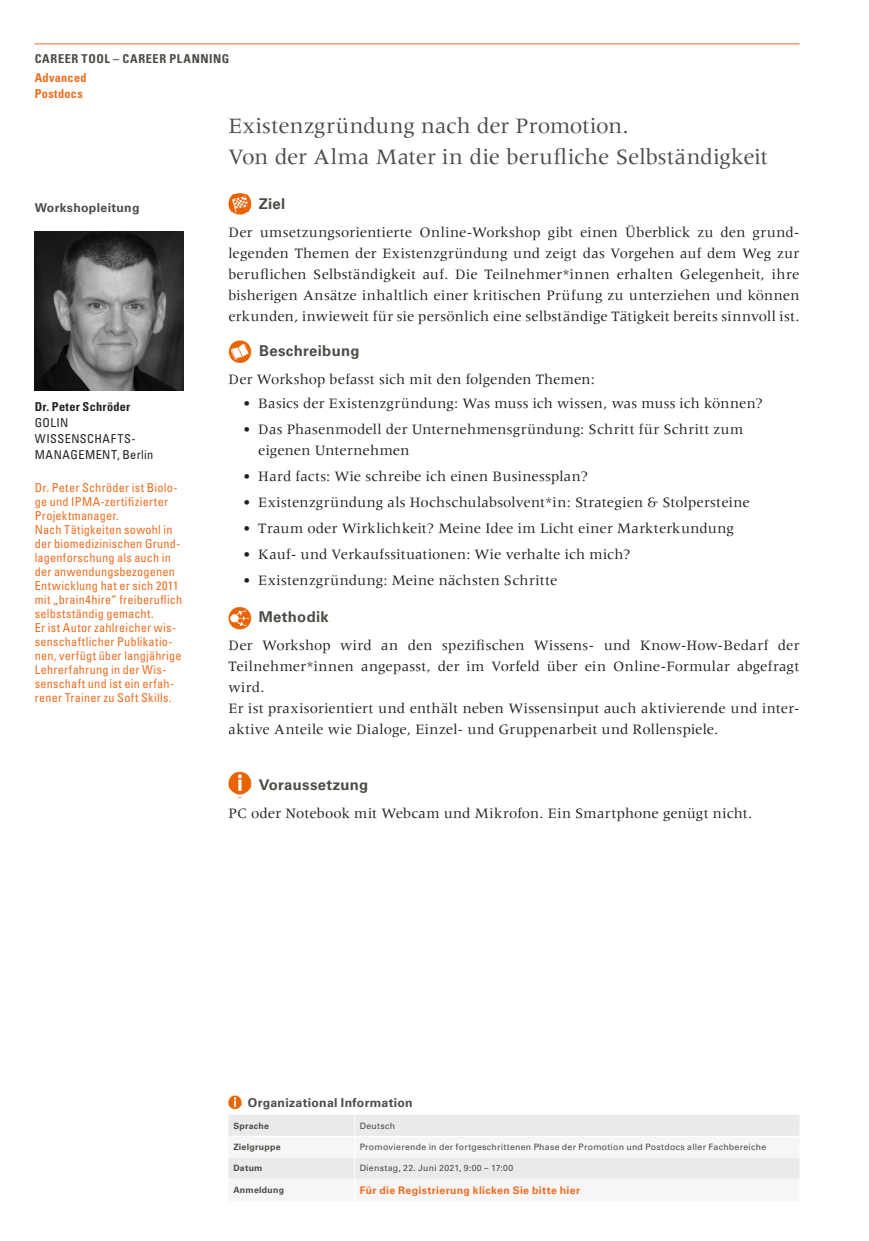
<style>
.page{position:relative;width:869px;height:1241px;background:#fff}
.page>*{position:absolute;margin:0;border:0;box-sizing:border-box;transform-origin:0 0}
.Kurse{font:22.75px "Meridien LT Std";letter-spacing:-.005em;color:#4c4b46}
.Mengentext{font:14.88px/21px "Meridien LT Std";letter-spacing:.01em;color:#231f20;text-align:justify}
.Mengentext-2{font:700 14.88px "Univers LT Std";letter-spacing:.02em;color:#4c4b46}
.Objective_Descriptio{font:700 14.88px "Univers LT Std";color:#4c4b46}
.Trainer_Biografie{font:condensed 12.25px/14px "Univers LT Std";letter-spacing:.015em;color:#ef6d20}
.Trainer_Name{font:condensed 12.25px/15.8px "Univers LT Std";letter-spacing:.04em;color:#231f20}
.Kopf_Tools{font:700 condensed 12.25px "Univers LT Std";letter-spacing:.05em;color:#4c4b46}
.Tabelle_Headline{font:700 12.25px "Univers LT Std";letter-spacing:.025em;color:#4c4b46}
.Kopf_links_Einstufun{font:700 condensed 12.25px "Univers LT Std";letter-spacing:.025em;color:#ef6d20}
.Headlines__Trainer{font:700 12.25px "Univers LT Std";letter-spacing:.025em;color:#4c4b46}
.Tabelle_Mengentext{font:700 10.5px "Univers LT Std";letter-spacing:.03em;color:#ef6d20}
.Tabelle_Mengentext-2{font:8.75px "Univers LT Std";letter-spacing:.03em;color:#4c4b46}
.Tabelle_Bold{font:700 8.75px "Univers LT Std";letter-spacing:.03em;color:#4c4b46}
.s1{font-weight:700}
</style>
<div class="page">
<hr style="left:35px;top:43px;width:764px;height:1px;background:#ef6d20">
<img style="left:35px;top:232px;width:149px;height:158px">
<img style="left:228px;top:192px;width:23px;height:23px">
<img style="left:228px;top:340px;width:24px;height:22px">
<img style="left:228px;top:607px;width:23px;height:22px">
<img style="left:228px;top:771px;width:23px;height:24px">
<svg style="left:228px;top:1095px;width:13px;height:13px"></svg>
<svg style="left:228px;top:1115px;width:571px;height:64px"></svg>
<hr style="left:228px;top:1135px;width:126px;height:1px;background:#fff">
<p class="Kopf_Tools" style="left:35px;top:52px;width:196px">CAREER TOOL – CAREER PLANNING</p>
<p class="Kopf_links_Einstufun" style="left:35px;top:70px;width:53px">Advanced</p>
<p class="Kopf_links_Einstufun" style="left:35px;top:86px;width:50px">Postdocs</p>
<p class="Headlines__Trainer" style="left:35px;top:200px;width:106px">Workshopleitung</p>
<p class="Trainer_Name" style="left:35px;top:399px;width:120px"><span class="s1">Dr. Peter Schröder<br></span>GOLIN<br>WISSENSCHAFTS-<br>MANAGEMENT, Berlin</p>
<p class="Trainer_Biografie" style="left:35px;top:480px;width:144px">Dr. Peter Schröder ist Biolo&shy;ge und IPMA-zertifizierter<br>Projektmanager.</p>
<p class="Trainer_Biografie" style="left:35px;top:522px;width:149px">Nach Tätigkeiten sowohl in der biomedizinischen Grund&shy;lagenforschung als auch in der anwendungsbezogenen<br>Entwicklung hat er sich 2011 mit „brain4hire“ freiberuflich selbstständig gemacht.</p>
<p class="Trainer_Biografie" style="left:35px;top:620px;width:148px">Er ist Autor zahlreicher wis&shy;senschaftlicher Publikatio&shy;nen, verfügt über langjährige<br>Lehrerfahrung in der Wis&shy;senschaft und ist ein erfah&shy;rener Trainer zu Soft Skills.</p>
<p class="Kurse" style="left:228px;top:113px;width:401px">Existenzgründung nach der Promotion.</p>
<p class="Kurse" style="left:228px;top:144px;width:541px">Von der Alma Mater in die berufliche Selbständigkeit</p>
<p class="Objective_Descriptio" style="left:259px;top:195px;width:28px">Ziel</p>
<p class="Mengentext" style="left:228px;top:222px;width:572px">Der umsetzungsorientierte Online-Workshop gibt einen Überblick zu den grund&shy;legenden Themen der Existenzgründung und zeigt das Vorgehen auf dem Weg zur beruflichen Selbständigkeit auf. Die Teilnehmer*innen erhalten Gelegenheit, ihre bisherigen Ansätze inhaltlich einer kritischen Prüfung zu unterziehen und können erkunden, inwieweit für sie persönlich eine selbständige Tätigkeit bereits sinnvoll ist.</p>
<p class="Mengentext-2" style="left:259px;top:342px;width:102px">Beschreibung</p>
<p class="Mengentext" style="left:228px;top:369px;width:368px">Der Workshop befasst sich mit den folgenden Themen:</p>
<p class="Mengentext" style="left:243px;top:392px;width:521px">• Basics der Existenzgründung: Was muss ich wissen, was muss ich können?</p>
<p class="Mengentext" style="left:258px;top:418px;width:486px;text-indent:-15px">• Das Phasenmodell der Unternehmensgründung: Schritt für Schritt zum eigenen Unternehmen</p>
<p class="Mengentext" style="left:243px;top:465px;width:346px">• Hard facts: Wie schreibe ich einen Businessplan?</p>
<p class="Mengentext" style="left:243px;top:491px;width:508px">• Existenzgründung als Hochschulabsolvent*in: Strategien &amp; Stolpersteine</p>
<p class="Mengentext" style="left:243px;top:517px;width:492px">• Traum oder Wirklichkeit? Meine Idee im Licht einer Markterkundung</p>
<p class="Mengentext" style="left:243px;top:543px;width:389px">• Kauf- und Verkaufssituationen: Wie verhalte ich mich?</p>
<p class="Mengentext" style="left:243px;top:569px;width:315px">• Existenzgründung: Meine nächsten Schritte</p>
<p class="Mengentext-2" style="left:258px;top:608px;width:71px">Methodik</p>
<p class="Mengentext" style="left:228px;top:634px;width:572px">Der Workshop wird an den spezifischen Wissens- und Know-How-Bedarf der Teilnehmer*innen angepasst, der im Vorfeld über ein Online-Formular abgefragt wird.</p>
<p class="Mengentext" style="left:228px;top:697px;width:572px">Er ist praxisorientiert und enthält neben Wissensinput auch aktivierende und inter&shy;aktive Anteile wie Dialoge, Einzel- und Gruppenarbeit und Rollenspiele.</p>
<p class="Mengentext-2" style="left:258px;top:776px;width:111px">Voraussetzung</p>
<p class="Mengentext" style="left:228px;top:802px;width:525px">PC oder Notebook mit Webcam und Mikrofon. Ein Smartphone genügt nicht.</p>
<p class="Tabelle_Headline" style="left:248px;top:1095px;width:166px">Organizational Information</p>
<p class="Tabelle_Bold" style="left:233px;top:1120px;width:37px">Sprache</p>
<p class="Tabelle_Mengentext-2" style="left:359px;top:1119px;width:37px">Deutsch</p>
<p class="Tabelle_Bold" style="left:233px;top:1141px;width:49px">Zielgruppe</p>
<p class="Tabelle_Mengentext-2" style="left:359px;top:1141px;width:408px">Promovierende in der fortgeschrittenen Phase der Promotion und Postdocs aller Fachbereiche</p>
<p class="Tabelle_Bold" style="left:233px;top:1162px;width:31px">Datum</p>
<p class="Tabelle_Mengentext-2" style="left:359px;top:1162px;width:155px">Dienstag, 22. Juni 2021, 9:00 – 17:00</p>
<p class="Tabelle_Bold" style="left:233px;top:1184px;width:52px">Anmeldung</p>
<p class="Tabelle_Mengentext" style="left:359px;top:1183px;width:222px">Für die Registrierung klicken Sie bitte hier</p>
</div>
